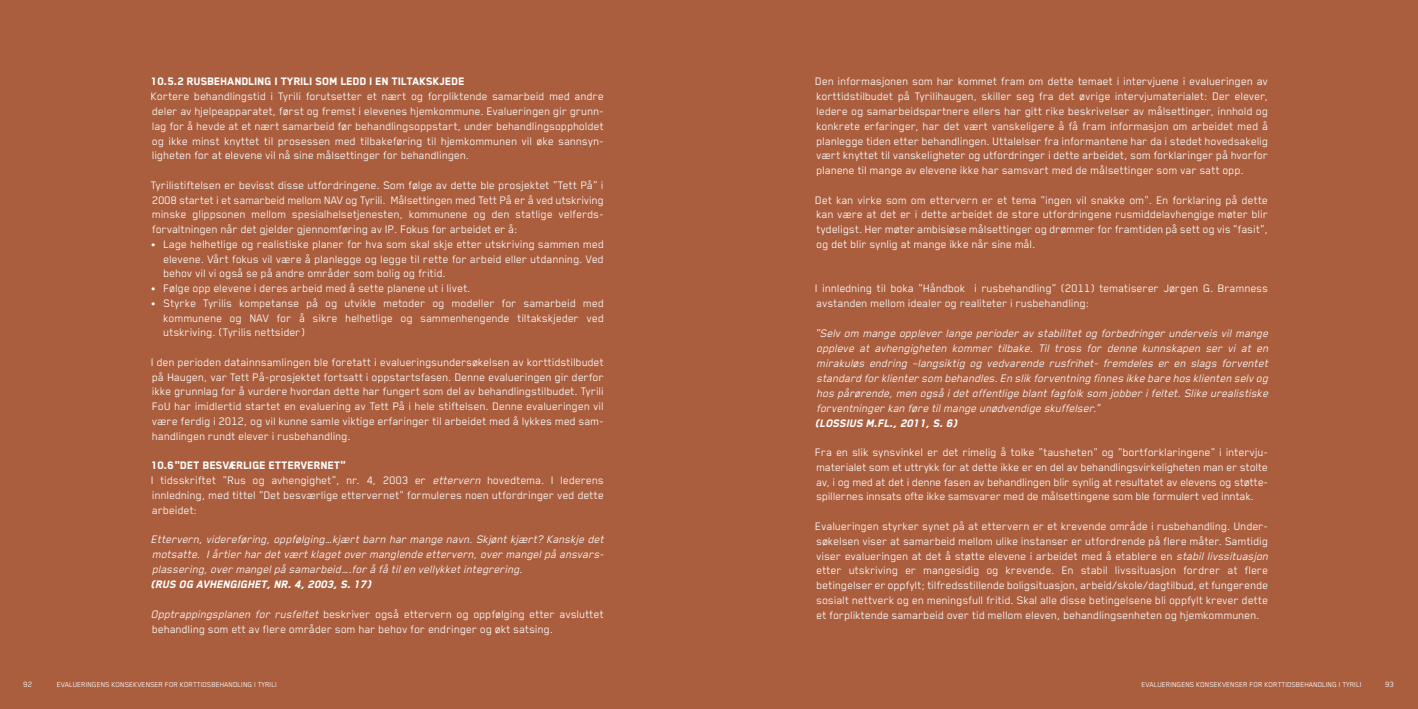
<style>
.page{position:relative;width:1418px;height:709px;background:#fff}
.page>*{position:absolute;margin:0;border:0;box-sizing:border-box;transform-origin:0 0}
.t1{font:12.5px/14.8px "Blender Pro";color:#fff;text-align:justify}
.t2{font:italic 12.5px/15px "Blender Pro";color:#fff;text-align:justify}
.t3{font:italic 800 12.5px "Blender Pro";color:#fff}
.t4{font:800 12.5px "Blender Pro";color:#fff}
.t5{font:8.75px "Blender Pro";color:#fff}
.t6{font:8.12px "Blender Pro";color:#fff}
.s1{font-weight:800}
.s2{font-style:italic}
</style>
<div class="page">
<div style="left:0;top:0;width:1417px;height:709px;background:#aa5e3e"></div>
<p class="t4" style="left:151px;top:75px;width:315px">10.5.2 RUSBEHANDLING I TYRILI SOM LEDD I EN TILTAKSKJEDE</p>
<p class="t1" style="left:151px;top:89px;width:454px">Kortere behandlingstid i Tyrili forutsetter et nært og forpliktende samarbeid med andre deler av hjelpeapparatet, først og fremst i elevenes hjemkommune. Evalueringen gir grunn&shy;lag for å hevde at et nært samarbeid før behandlingsoppstart, under behandlingsoppholdet og ikke minst knyttet til prosessen med tilbakeføring til hjemkommunen vil øke sannsyn&shy;ligheten for at elevene vil nå sine målsettinger for behandlingen.</p>
<p class="t1" style="left:151px;top:177px;width:454px">Tyrilistiftelsen er bevisst disse utfordringene. Som følge av dette ble prosjektet “Tett På” i 2008 startet i et samarbeid mellom NAV og Tyrili. Målsettingen med Tett På er å ved utskriving minske glippsonen mellom spesialhelsetjenesten, kommunene og den statlige velferds&shy;forvaltningen når det gjelder gjennomføring av IP. Fokus for arbeidet er å:</p>
<p class="t1" style="left:164px;top:236px;width:442px;text-indent:-13px">• Lage helhetlige og realistiske planer for hva som skal skje etter utskriving sammen med elevene. Vårt fokus vil være å planlegge og legge til rette for arbeid eller utdanning. Ved behov vil vi også se på andre områder som bolig og fritid.</p>
<p class="t1" style="left:151px;top:280px;width:321px">• Følge opp elevene i deres arbeid med å sette planene ut i livet.</p>
<p class="t1" style="left:164px;top:295px;width:442px;text-indent:-13px">• Styrke Tyrilis kompetanse på og utvikle metoder og modeller for samarbeid med kommunene og NAV for å sikre helhetlige og sammenhengende tiltakskjeder ved utskriving. (Tyrilis nettsider)</p>
<p class="t1" style="left:151px;top:354px;width:454px">I den perioden datainnsamlingen ble foretatt i evalueringsundersøkelsen av korttidstilbudet på Haugen, var Tett På-prosjektet fortsatt i oppstartsfasen. Denne evalueringen gir derfor ikke grunnlag for å vurdere hvordan dette har fungert som del av behandlingstilbudet. Tyrili FoU har imidlertid startet en evaluering av Tett På i hele stiftelsen. Denne evalueringen vil være ferdig i 2012, og vil kunne samle viktige erfaringer til arbeidet med å lykkes med sam&shy;handlingen rundt elever i rusbehandling.</p>
<p class="t1" style="left:151px;top:457px;width:454px;text-align:left"><span class="s1">10.6“DET BESVÆRLIGE ETTERVERNET”<br></span>I tidsskriftet “Rus og avhengighet”, nr. 4, 2003 er <span class="s2">ettervern</span> hovedtema. I lederens innledning, med tittel “Det besværlige ettervernet” formuleres noen utfordringer ved dette arbeidet:</p>
<p class="t2" style="left:151px;top:531px;width:457px">Ettervern,videreføring,oppfølging…kjærtbarn har mange navn.Skjøntkjært? Kanskje det motsatte. Iårtier har detværtklagetover manglende ettervern,over mangelpå ansvars&shy;plassering,over mangelpå samarbeid….for å få tilen vellykketintegrering.</p>
<p class="t3" style="left:151px;top:577px;width:224px">(RUS OG AVHENGIGHET,NR.4,2003,S.17)</p>
<p class="t1" style="left:151px;top:606px;width:454px"><span class="s2">Opptrappingsplanen for rusfeltet</span> beskriver også ettervern og oppfølging etter avsluttet behandling som ett av flere områder som har behov for endringer og økt satsing.</p>
<p class="t5" style="left:24px;top:679px;width:10px">92</p>
<p class="t6" style="left:57px;top:679px;width:10px">Evalueringens</p>
<p class="t6" style="left:112px;top:679px;width:6px">konsekvenser</p>
<p class="t6" style="left:165px;top:679px;width:5px">for</p>
<p class="t6" style="left:180px;top:679px;width:5px">korttidsbehandling</p>
<p class="t6" style="left:254px;top:679px;width:8px">i tyrili</p>
<p class="t1" style="left:815px;top:74px;width:454px">Den informasjonen som har kommet fram om dette temaet i intervjuene i evalueringen av korttidstilbudet på Tyrilihaugen, skiller seg fra det øvrige intervjumaterialet: Der elever, ledere og samarbeidspartnere ellers har gitt rike beskrivelser av målsettinger, innhold og konkrete erfaringer, har det vært vanskeligere å få fram informasjon om arbeidet med å planlegge tiden etter behandlingen. Uttalelser fra informantene har da i stedet hovedsakelig vært knyttet til vanskeligheter og utfordringer i dette arbeidet, som forklaringer på hvorfor planene til mange av elevene ikke har samsvart med de målsettinger som var satt opp.</p>
<p class="t1" style="left:815px;top:192px;width:454px">Det kan virke som om ettervern er et tema “ingen vil snakke om”. En forklaring på dette kan være at det er i dette arbeidet de store utfordringene rusmiddelavhengige møter blir tydeligst. Her møter ambisiøse målsettinger og drømmer for framtiden på sett og vis “fasit”, og det blir synlig at mange ikke når sine mål.</p>
<p class="t1" style="left:815px;top:280px;width:454px">I innledning til boka “Håndbok i rusbehandling” (2011) tematiserer Jørgen G. Bramness avstanden mellom idealer og realiteter i rusbehandling:</p>
<p class="t2" style="left:815px;top:325px;width:457px">“Selv om mange opplever lange perioder av stabilitet og forbedringer underveis vil mange oppleve at avhengigheten kommer tilbake. Til tross for denne kunnskapen ser vi at en mirakuløs endring –langsiktig og vedvarende rusfrihet- fremdeles er en slags forventet standard for klienter som behandles.En slik forventning finnes ikke bare hos klienten selv og hos pårørende,men også idetoffentlige blantfagfolk som jobber ifeltet.Slike urealistiske forventninger kan føre tilmange unødvendige skuffelser.”</p>
<p class="t3" style="left:815px;top:416px;width:146px">(LOSSIUS M.FL.,2011,S.6)</p>
<p class="t1" style="left:815px;top:444px;width:454px">Fra en slik synsvinkel er det rimelig å tolke “tausheten” og “bortforklaringene” i intervju&shy;materialet som et uttrykk for at dette ikke er en del av behandlingsvirkeligheten man er stolte av, i og med at det i denne fasen av behandlingen blir synlig at resultatet av elevens og støtte&shy;spillernes innsats ofte ikke samsvarer med de målsettingene som ble formulert ved inntak.</p>
<p class="t1" style="left:815px;top:518px;width:457px;text-align:left">Evalueringen styrker synet på at ettervern er et krevende område i rusbehandling. Under&shy;søkelsen viser at samarbeid mellom ulike instanser er utfordrende på flere måter. Samtidig viser evalueringen at det å støtte elevene i arbeidet med å etablere en <span class="s2">stabil livssituasjon </span>etter utskriving er mangesidig og krevende. En stabil livssituasjon fordrer at flere betingelser er oppfylt; tilfredsstillende boligsituasjon, arbeid/skole/dagtilbud, et fungerende sosialt nettverk og en meningsfull fritid. Skal alle disse betingelsene bli oppfylt krever dette et forpliktende samarbeid over tid mellom eleven, behandlingsenheten og hjemkommunen.</p>
<p class="t6" style="left:1141px;top:679px;width:10px">Evalueringens</p>
<p class="t6" style="left:1196px;top:679px;width:6px">konsekvenser</p>
<p class="t6" style="left:1249px;top:679px;width:5px">for</p>
<p class="t6" style="left:1264px;top:679px;width:5px">korttidsbehandling</p>
<p class="t6" style="left:1338px;top:679px;width:8px">i tyrili</p>
<p class="t5" style="left:1385px;top:679px;width:10px">93</p>
</div>
